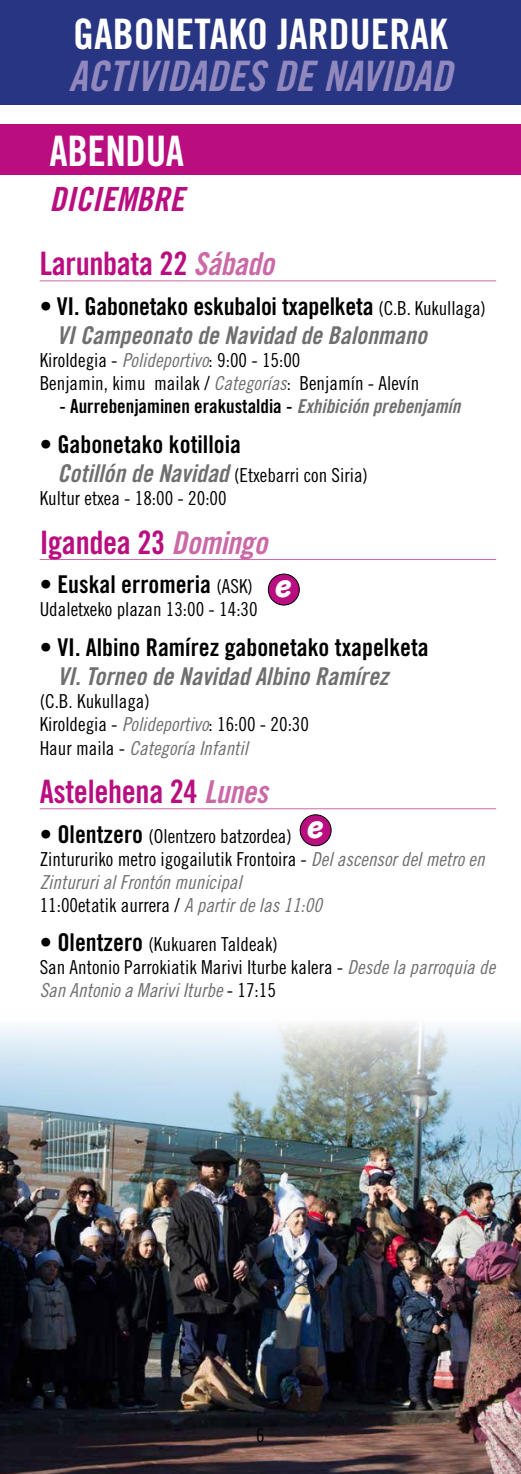
<style>
.page{position:relative;width:521px;height:1474px;background:#fff}
.page>*{position:absolute;margin:0;border:0;box-sizing:border-box;transform-origin:0 0}
.t1{font:42px "Trade Gothic Bold Cond Twenty";color:#fff}
.t2{font:42px "Trade Gothic Bold Cond Twenty Obl";color:#9189be}
.t3{font:33.25px "Trade Gothic Bold Cond Twenty Obl";color:#b90d80}
.t4{font:italic 700 32.73px "Am Typewriter ITC";color:#fff}
.t5{font:32.38px "Trade Gothic Bold Cond Twenty";letter-spacing:-.01em;color:#b90d80}
.t6{font:24.5px "Trade Gothic Bold Cond Twenty";color:#000}
.t7{font:24.5px "Trade Gothic Bold Cond Twenty Obl";color:#706f6f}
.t8{font:19.25px/23.1px "Trade Gothic Cond Eighteen";color:#000}
.t9{font:19.25px "Trade Gothic Cond Eighteen Obl";color:#706f6f}
.t10{font:19.25px "Trade Gothic Bold Cond Twenty";color:#000}
.s1{font-family:"Trade Gothic Bold Cond Twenty Obl";font-size:31.5px;color:#cb69a6}
.s2{font-family:"Trade Gothic Cond Eighteen";font-size:19.25px}
.s3{font-family:"Trade Gothic Cond Eighteen Obl";color:#706f6f}
.s4{font-family:"Trade Gothic Bold Cond Twenty Obl";color:#706f6f}
.s5{font-family:"Trade Gothic Bold Cond Twenty Obl";font-size:24.5px;color:#706f6f}
.s6{font-family:"Trade Gothic Cond Eighteen";color:#000}
.s7{font-family:"Trade Gothic Bold Cond Twenty";font-size:24.5px}
</style>
<div class="page">
<hr style="left:40px;top:280px;width:456px;height:1px;background:#cb69a6">
<hr style="left:40px;top:559px;width:456px;height:1px;background:#cb69a6">
<hr style="left:40px;top:808px;width:456px;height:1px;background:#cb69a6">
<div style="left:0;top:124px;width:521px;height:51px;background:#b90d80"></div>
<div style="left:0;top:0;width:521px;height:104px;background:#283583"></div>
<img style="left:0;top:1023px;width:521px;height:450px">
<div style="left:268px;top:574px;width:31px;height:31px;background:#b90d80;border-radius:50%"></div>
<div style="left:268px;top:573px;width:32px;height:32px;border:1px solid #000;border-radius:50%"></div>
<div style="left:300px;top:814px;width:31px;height:31px;background:#b90d80;border-radius:50%"></div>
<div style="left:300px;top:814px;width:31px;height:32px;border:1px solid #000;border-radius:50%"></div>
<h1 class="t1" style="left:73px;top:9px;width:376px">GABONETAKO JARDUERAK</h1>
<h1 class="t2" style="left:69px;top:51px;width:385px">ACTIVIDADES DE NAVIDAD</h1>
<h1 class="t1" style="left:49px;top:126px;width:136px">ABENDUA</h1>
<h2 class="t3" style="left:49px;top:179px;width:136px">DICIEMBRE</h2>
<h3 class="t5" style="left:40px;top:244px;width:236px">Larunbata 22 <span class="s1">Sábado</span></h3>
<p class="t6" style="left:40px;top:291px;width:448px">• VI. Gabonetako eskubaloi txapelketa <span class="s2">(C.B. Kukullaga)</span></p>
<p class="t7" style="left:57px;top:320px;width:371px">VI Campeonato de Navidad de Balonmano</p>
<p class="t8" style="left:40px;top:348px;width:381px">Kiroldegia - <span class="s3">Polideportivo</span>: 9:00 - 15:00<br>Benjamin, kimu mailak / <span class="s3">Categorías</span>: Benjamín - Alevín</p>
<p class="t10" style="left:60px;top:395px;width:402px">- Aurrebenjaminen erakustaldia - <span class="s4">Exhibición prebenjamín</span></p>
<p class="t6" style="left:40px;top:429px;width:203px">• Gabonetako kotilloia</p>
<p class="t8" style="left:40px;top:463px;width:330px;text-indent:18px"><span class="s5">Cotillón de Navidad</span> (Etxebarri con Siria)<br>Kultur etxea - 18:00 - 20:00</p>
<h3 class="t5" style="left:40px;top:523px;width:229px">Igandea 23 <span class="s1">Domingo</span></h3>
<p class="t6" style="left:40px;top:569px;width:215px">• Euskal erromeria <span class="s2">(ASK)</span></p>
<p class="t8" style="left:40px;top:598px;width:220px">Udaletxeko plazan 13:00 - 14:30</p>
<p class="t6" style="left:40px;top:632px;width:391px">• VI. Albino Ramírez gabonetako txapelketa</p>
<p class="t7" style="left:57px;top:661px;width:332px">VI. Torneo de Navidad Albino Ramírez</p>
<p class="t8" style="left:40px;top:689px;width:271px">(C.B. Kukullaga)<br>Kiroldegia - <span class="s3">Polideportivo</span>: 16:00 - 20:30</p>
<p class="t9" style="left:40px;top:736px;width:210px"><span class="s6">Haur maila -</span> Categoría Infantil</p>
<h3 class="t5" style="left:40px;top:772px;width:230px">Astelehena 24 <span class="s1">Lunes</span></h3>
<p class="t8" style="left:40px;top:824px;width:446px"><span class="s7">• Olentzero</span> (Olentzero batzordea)<br>Zintururiko metro igogailutik Frontoira - <span class="s3">Del ascensor del metro en</span></p>
<p class="t9" style="left:40px;top:870px;width:204px">Zintururi al Frontón municipal</p>
<p class="t8" style="left:40px;top:893px;width:284px">11:00etatik aurrera / <span class="s3">A partir de las 11:00</span></p>
<p class="t8" style="left:40px;top:932px;width:457px"><span class="s7">• Olentzero</span> (Kukuaren Taldeak)<br>San Antonio Parrokiatik Marivi Iturbe kalera - <span class="s3">Desde la parroquia de</span></p>
<p class="t9" style="left:40px;top:979px;width:238px">San Antonio a Marivi Iturbe <span class="s6">- 17:15</span></p>
<h3 class="t4" style="left:275px;top:566px;width:18px">e</h3>
<h3 class="t4" style="left:307px;top:807px;width:18px">e</h3>
<p class="t8" style="left:256px;top:1423px;width:10px">6</p>
</div>
